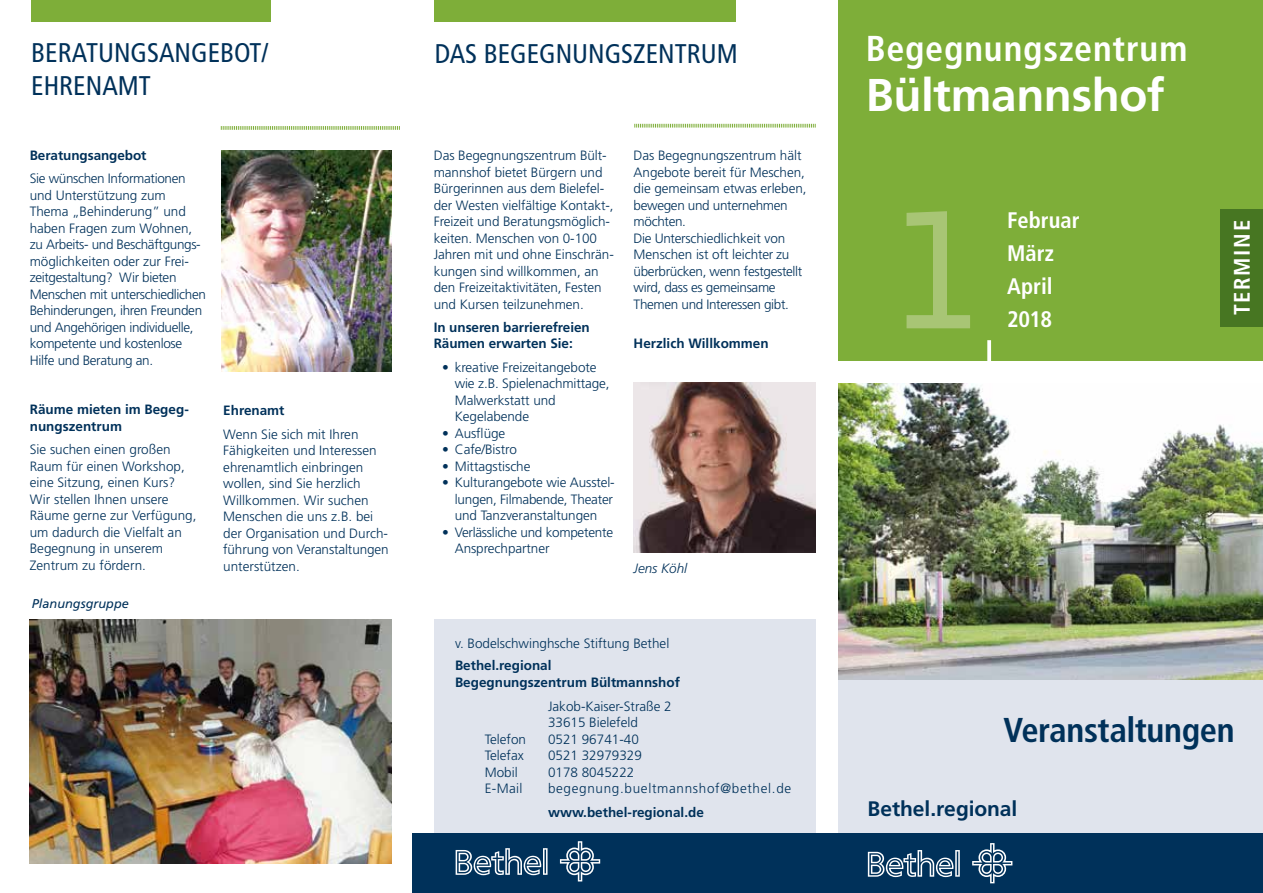
<style>
.page{position:relative;width:1263px;height:893px;background:#fff}
.page>*{position:absolute;margin:0;border:0;box-sizing:border-box;transform-origin:0 0}
.t1{font:165px "Notes Style Regular Tf";color:#a8c575}
.t2{font:700 45.9px "Frutiger";letter-spacing:-.01em;color:#fff}
.t3{font:700 condensed 36px "Frutiger";letter-spacing:.025em;color:#fff}
.t4{font:700 condensed 34.5px "Frutiger";letter-spacing:-.01em;color:#00315a}
.t5{font:30px "Frutiger";letter-spacing:.01em;color:#fff}
.t6{font:condensed 27px/32.4px "Frutiger";color:#00315a}
.t7{font:700 condensed 22.5px/33px "Frutiger";color:#fff}
.t8{font:22.5px "Notes Style";color:#fff}
.t9{font:700 condensed 22.5px "Frutiger";letter-spacing:.075em;color:#fff}
.t10{font:700 21px "Frutiger";letter-spacing:-.005em;color:#00315a}
.t11{font:300 13.5px/16.5px "Frutiger";letter-spacing:-.005em;color:#00315a}
.t12{font:300 13.5px/16.5px "Frutiger";letter-spacing:-.025em;color:#00315a}
.t13{font:700 13.5px/16.5px "Frutiger";color:#00315a}
.t14{font:300 13.5px "Frutiger";letter-spacing:.05em;color:#00315a}
.t15{font:italic 300 13.5px "Frutiger";letter-spacing:-.005em;color:#00315a}
.t16{font:italic 12.75px "Frutiger";color:#00315a}
</style>
<div class="page">
<img style="left:838px;top:383px;width:425px;height:297px">
<div style="left:838px;top:680px;width:425px;height:153px;background:#e0e4ed"></div>
<div style="left:838px;top:0;width:425px;height:361px;background:#7eae39"></div>
<div style="left:412px;top:833px;width:851px;height:60px;background:#00315a"></div>
<svg style="left:987px;top:340px;width:4px;height:21px"></svg>
<svg style="left:868px;top:843px;width:145px;height:40px"></svg>
<div style="left:1220px;top:209px;width:43px;height:118px;background:#477622"></div>
<div style="left:434px;top:620px;width:381px;height:273px;background:#e0e4ed"></div>
<div style="left:434px;top:833px;width:382px;height:60px;background:#00315a"></div>
<svg style="left:456px;top:841px;width:144px;height:40px"></svg>
<div style="left:434px;top:0;width:302px;height:21px;background:#7eae39"></div>
<div style="left:31px;top:0;width:240px;height:21px;background:#7eae39"></div>
<svg style="left:634px;top:124px;width:182px;height:4px"></svg>
<svg style="left:221px;top:126px;width:179px;height:4px"></svg>
<img style="left:634px;top:383px;width:181px;height:170px">
<img style="left:221px;top:151px;width:170px;height:221px">
<img style="left:30px;top:620px;width:361px;height:243px">
<h3 class="t6" style="left:31px;top:37px;width:239px">BERATUNGSANGEBOT/<br>EHRENAMT</h3>
<h3 class="t6" style="left:435px;top:37px;width:305px">DAS BEGEGNUNGSZENTRUM</h3>
<p class="t13" style="left:30px;top:147px;width:118px">Beratungsangebot</p>
<p class="t12" style="left:30px;top:170px;width:178px">Sie wünschen Informationen und Unterstützung zum<br>Thema „Behinderung” und haben Fragen zum Wohnen, zu Arbeits- und Beschäftgungs&shy;möglichkeiten oder zur Frei&shy;zeitgestaltung? Wir bieten<br>Menschen mit unterschiedlichen<br>Behinderungen, ihren Freunden und Angehörigen individuelle, kompetente und kostenlose<br>Hilfe und Beratung an.</p>
<p class="t13" style="left:30px;top:401px;width:161px">Räume mieten im Begeg&shy;nungszentrum</p>
<p class="t11" style="left:30px;top:441px;width:168px">Sie suchen einen großen<br>Raum für einen Workshop, eine Sitzung, einen Kurs?<br>Wir stellen Ihnen unsere<br>Räume gerne zur Verfügung, um dadurch die Vielfalt an<br>Begegnung in unserem<br>Zentrum zu fördern.</p>
<p class="t16" style="left:32px;top:596px;width:99px">Planungsgruppe</p>
<p class="t13" style="left:223px;top:402px;width:63px">Ehrenamt</p>
<p class="t11" style="left:223px;top:426px;width:167px">Wenn Sie sich mit Ihren<br>Fähigkeiten und Interessen ehrenamtlich einbringen wollen, sind Sie herzlich<br>Willkommen. Wir suchen<br>Menschen die uns z.B. bei der Organisation und Durch&shy;führung von Veranstaltungen unterstützen.</p>
<p class="t11" style="left:434px;top:147px;width:182px">Das Begegnungszentrum Bült&shy;mannshof bietet Bürgern und<br>Bürgerinnen aus dem Bielefel&shy;der Westen vielfältige Kontakt-,<br>Freizeit und Beratungsmöglich&shy;keiten. Menschen von 0-100<br>Jahren mit und ohne Einschrän&shy;kungen sind willkommen, an den Freizeitaktivitäten, Festen und Kursen teilzunehmen.</p>
<p class="t13" style="left:434px;top:319px;width:157px">In unseren barrierefreien<br>Räumen erwarten Sie:</p>
<p class="t11" style="left:455px;top:359px;width:156px;text-indent:-13px">• kreative Freizeitangebote wie z.B. Spielenachmittage,<br>Malwerkstatt und<br>Kegelabende</p>
<p class="t11" style="left:442px;top:425px;width:65px">• Ausflüge</p>
<p class="t11" style="left:442px;top:441px;width:76px">• Cafe/Bistro</p>
<p class="t11" style="left:442px;top:458px;width:90px">• Mittagstische</p>
<p class="t11" style="left:455px;top:474px;width:162px;text-indent:-13px">• Kulturangebote wie Ausstel&shy;lungen, Filmabende, Theater und Tanzveranstaltungen</p>
<p class="t11" style="left:455px;top:524px;width:160px;text-indent:-13px">• Verlässliche und kompetente<br>Ansprechpartner</p>
<p class="t12" style="left:634px;top:147px;width:174px">Das Begegnungszentrum hält<br>Angebote bereit für Meschen, die gemeinsam etwas erleben, bewegen und unternehmen möchten.<br>Die Unterschiedlichkeit von<br>Menschen ist oft leichter zu überbrücken, wenn festgestellt wird, dass es gemeinsame<br>Themen und Interessen gibt.</p>
<p class="t13" style="left:634px;top:335px;width:137px">Herzlich Willkommen</p>
<p class="t15" style="left:634px;top:561px;width:55px">Jens Köhl</p>
<p class="t11" style="left:455px;top:635px;width:216px">v. Bodelschwinghsche Stiftung Bethel</p>
<p class="t13" style="left:455px;top:657px;width:227px">Bethel.regional<br>Begegnungszentrum Bültmannshof</p>
<p class="t11" style="left:548px;top:698px;width:125px">Jakob-Kaiser-Straße 2<br>33615 Bielefeld</p>
<p class="t11" style="left:485px;top:731px;width:43px">Telefon</p>
<p class="t11" style="left:548px;top:731px;width:92px">0521 96741-40</p>
<p class="t11" style="left:485px;top:747px;width:40px">Telefax</p>
<p class="t11" style="left:548px;top:747px;width:95px">0521 32979329</p>
<p class="t11" style="left:485px;top:764px;width:35px">Mobil</p>
<p class="t11" style="left:548px;top:764px;width:88px">0178 8045222</p>
<p class="t11" style="left:485px;top:780px;width:39px">E-Mail</p>
<p class="t14" style="left:548px;top:781px;width:245px">begegnung.bueltmannshof@bethel.de</p>
<p class="t13" style="left:548px;top:804px;width:157px">www.bethel-regional.de</p>
<h3 class="t3" style="left:866px;top:27px;width:323px">Begegnungszentrum</h3>
<h2 class="t2" style="left:866px;top:68px;width:300px">Bültmannshof</h2>
<h3 class="t5" style="left:866px;top:29px;width:299px">Begegnungszentrum</h3>
<h1 class="t1" style="left:896px;top:153px;width:84px">1</h1>
<h1 class="t1" style="left:896px;top:173px;width:84px">1</h1>
<h3 class="t7" style="left:1007px;top:204px;width:74px">Februar<br>März<br>April<br>2018</h3>
<h3 class="t8" style="left:1007px;top:254px;width:43px">April</h3>
<h3 class="t8" style="left:1007px;top:286px;width:42px">2017</h3>
<h3 class="t9" style="left:1228px;top:315px;width:97px;rotate:-90deg">TERMINE</h3>
<h3 class="t4" style="left:1003px;top:710px;width:233px">Veranstaltungen</h3>
<h3 class="t10" style="left:867px;top:797px;width:151px">Bethel.regional</h3>
</div>
